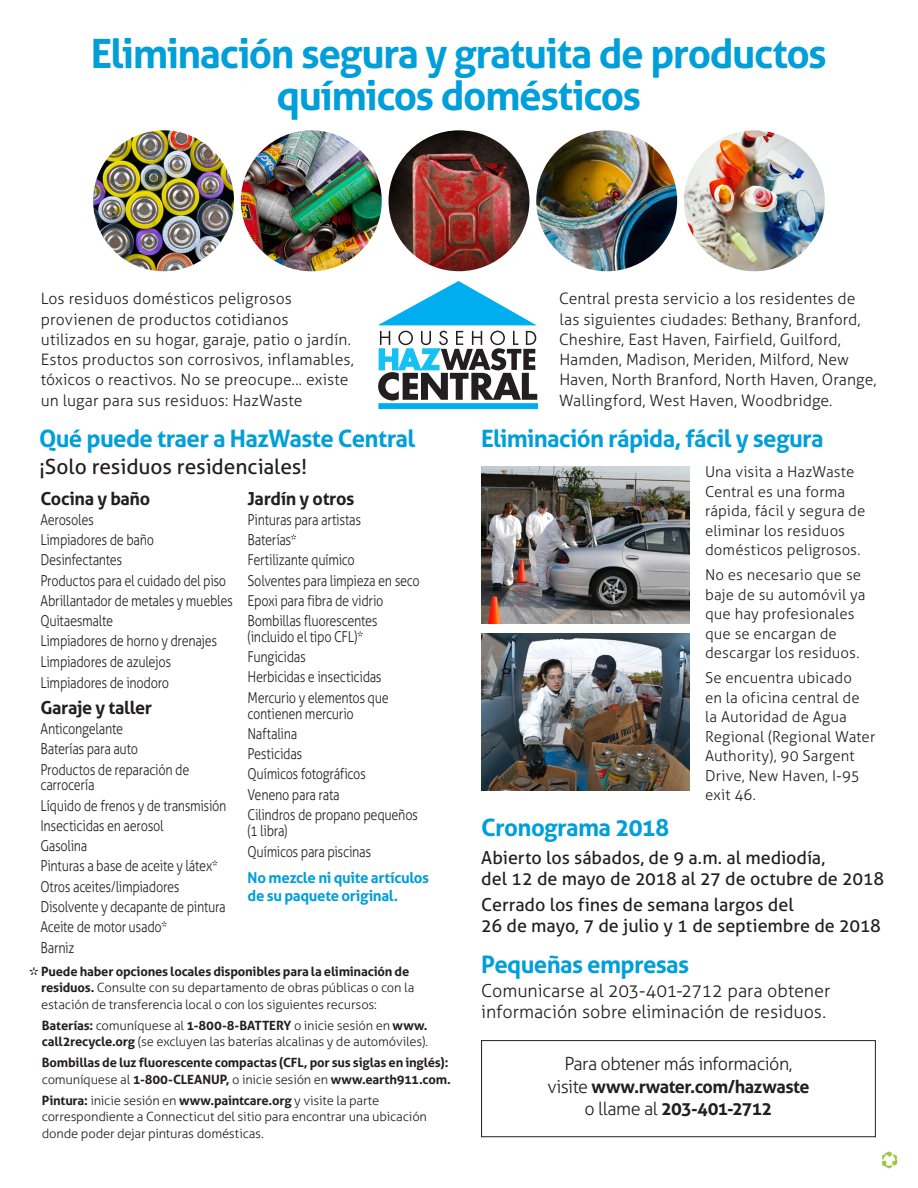
<style>
.page{position:relative;width:918px;height:1188px;background:#fff}
.page>*{position:absolute;margin:0;border:0;box-sizing:border-box;transform-origin:0 0}
.t1{font:700 40.5px/42px "Aller";letter-spacing:-.035em;color:#009fda;text-align:center}
.t2{font:700 24px "Aller";letter-spacing:-.025em;color:#009fda}
.t3{font:21px "Aller";letter-spacing:-.005em;color:#231f20}
.Text{font:18px/21px "Aller";letter-spacing:-.005em;color:#231f20}
.List{font:300 18px/22.5px "Aller";letter-spacing:-.035em;color:#231f20;text-align:center}
.Text-2{font:300 18px/21px "Aller";letter-spacing:-.005em;color:#231f20}
.t4{font:700 18px "Aller";letter-spacing:-.02em;color:#231f20}
.Text-3{font:300 15.75px/20.2px "Aller";letter-spacing:.005em;color:#231f20}
.List-2{font:300 15px/15.8px "Aller";letter-spacing:-.025em;color:#231f20;scale:.85 1}
.Text-4{font:300 15px/19.5px "Aller";letter-spacing:.005em;color:#231f20}
.List-3{font:700 15px/18px "Aller";letter-spacing:-.02em;color:#009fda}
.List-4{font:300 12.75px/16.5px "Aller";letter-spacing:-.015em;color:#231f20}
.List-5{font:700 12.75px/16.5px "Aller";letter-spacing:-.015em;color:#231f20}
.s1{font-size:21.75px}
.s2{font-weight:700}
.s3{font-weight:300}
</style>
<div class="page">
<img style="left:93px;top:130px;width:141px;height:141px;border-radius:70px">
<img style="left:389px;top:130px;width:140px;height:141px;border-radius:70px">
<img style="left:241px;top:130px;width:141px;height:141px;border-radius:70px">
<img style="left:536px;top:130px;width:141px;height:141px;border-radius:70px">
<img style="left:684px;top:130px;width:141px;height:141px;border-radius:70px">
<img style="left:481px;top:466px;width:208px;height:158px">
<img style="left:481px;top:633px;width:208px;height:158px">
<svg style="left:379px;top:281px;width:157px;height:44px"></svg>
<svg style="left:378px;top:331px;width:159px;height:69px"></svg>
<div style="left:379px;top:404px;width:159px;height:5px;background:#00aeef"></div>
<svg style="left:881px;top:1151px;width:16px;height:17px"></svg>
<div style="left:481px;top:1040px;width:395px;height:97px;border:1px solid #231f20"></div>
<p class="t1" style="left:91px;top:32px;width:737px">Eliminación segura y gratuita de productos químicos domésticos</p>
<p class="Text-3" style="left:41px;top:289px;width:315px">Los residuos domésticos peligrosos provienen de productos cotidianos utilizados en su hogar, garaje, patio o jardín.<br>Estos productos son corrosivos, inflamables, tóxicos o reactivos. No se preocupe... existe un lugar para sus residuos: HazWaste</p>
<p class="Text-3" style="left:559px;top:289px;width:319px">Central presta servicio a los residentes de las siguientes ciudades: Bethany, Branford, Cheshire, East Haven, Fairfield, Guilford, Hamden, Madison, Meriden, Milford, New Haven, North Branford, North Haven, Orange, Wallingford, West Haven, Woodbridge.</p>
<p class="t2" style="left:39px;top:424px;width:378px">Qué puede traer a HazWaste Central</p>
<p class="t3" style="left:39px;top:454px;width:270px">¡Solo residuos residenciales!</p>
<p class="t4" style="left:40px;top:487px;width:111px">Cocina y baño</p>
<p class="List-2" style="left:40px;top:512px;width:64px">Aerosoles</p>
<p class="List-2" style="left:40px;top:532px;width:135px">Limpiadores de baño</p>
<p class="List-2" style="left:40px;top:552px;width:98px">Desinfectantes</p>
<p class="List-2" style="left:40px;top:572px;width:220px">Productos para el cuidado del piso</p>
<p class="List-2" style="left:40px;top:593px;width:228px">Abrillantador de metales y muebles</p>
<p class="List-2" style="left:40px;top:613px;width:87px">Quitaesmalte</p>
<p class="List-2" style="left:40px;top:633px;width:209px">Limpiadores de horno y drenajes</p>
<p class="List-2" style="left:40px;top:654px;width:155px">Limpiadores de azulejos</p>
<p class="List-2" style="left:40px;top:675px;width:153px">Limpiadores de inodoro</p>
<p class="t4" style="left:40px;top:696px;width:113px">Garaje y taller</p>
<p class="List-2" style="left:40px;top:721px;width:99px">Anticongelante</p>
<p class="List-2" style="left:40px;top:741px;width:116px">Baterías para auto</p>
<p class="List-2" style="left:40px;top:761px;width:177px">Productos de reparación de carrocería</p>
<p class="List-2" style="left:40px;top:797px;width:220px">Líquido de frenos y de transmisión</p>
<p class="List-2" style="left:40px;top:818px;width:146px">Insecticidas en aerosol</p>
<p class="List-2" style="left:40px;top:838px;width:57px">Gasolina</p>
<p class="List-2" style="left:40px;top:858px;width:210px">Pinturas a base de aceite y látex*</p>
<p class="List-2" style="left:40px;top:879px;width:165px">Otros aceites/limpiadores</p>
<p class="List-2" style="left:40px;top:899px;width:220px">Disolvente y decapante de pintura</p>
<p class="List-2" style="left:40px;top:919px;width:151px">Aceite de motor usado*</p>
<p class="List-2" style="left:40px;top:939px;width:41px">Barniz</p>
<p class="t4" style="left:248px;top:487px;width:108px">Jardín y otros</p>
<p class="List-2" style="left:248px;top:512px;width:135px">Pinturas para artistas</p>
<p class="List-2" style="left:248px;top:532px;width:59px">Baterías*</p>
<p class="List-2" style="left:248px;top:552px;width:128px">Fertilizante químico</p>
<p class="List-2" style="left:248px;top:572px;width:204px">Solventes para limpieza en seco</p>
<p class="List-2" style="left:248px;top:593px;width:162px">Epoxi para fibra de vidrio</p>
<p class="List-2" style="left:248px;top:613px;width:154px">Bombillas fluorescentes (incluido el tipo CFL)*</p>
<p class="List-2" style="left:248px;top:649px;width:70px">Fungicidas</p>
<p class="List-2" style="left:248px;top:669px;width:159px">Herbicidas e insecticidas</p>
<p class="List-2" style="left:248px;top:690px;width:168px">Mercurio y elementos que contienen mercurio</p>
<p class="List-2" style="left:248px;top:726px;width:60px">Naftalina</p>
<p class="List-2" style="left:248px;top:746px;width:66px">Pesticidas</p>
<p class="List-2" style="left:248px;top:766px;width:141px">Químicos fotográficos</p>
<p class="List-2" style="left:248px;top:786px;width:110px">Veneno para rata</p>
<p class="List-2" style="left:248px;top:807px;width:202px">Cilindros de propano pequeños (1 libra)</p>
<p class="List-2" style="left:248px;top:844px;width:147px">Químicos para piscinas</p>
<p class="List-3" style="left:248px;top:868px;width:183px">No mezcle ni quite artículos de su paquete original.</p>
<p class="List-4" style="left:41px;top:963px;width:375px;text-indent:-13px"><span class="s1">*</span> <span class="s2">Puede haber opciones locales disponibles para la eliminación de residuos.</span> Consulte con su departamento de obras públicas o con la estación de transferencia local o con los siguientes recursos:</p>
<p class="List-4" style="left:42px;top:1017px;width:388px"><span class="s2">Baterías:</span> comuníquese al <span class="s2">1-800-8-BATTERY</span> o inicie sesión en <span class="s2">www. call2recycle.org</span> (se excluyen las baterías alcalinas y de automóviles).</p>
<p class="List-5" style="left:42px;top:1055px;width:410px">Bombillas de luz fluorescente compactas (CFL, por sus siglas en inglés): <span class="s3">comuníquese al</span> 1-800-CLEANUP, <span class="s3">o inicie sesión en</span> www.earth911.com.</p>
<p class="List-4" style="left:42px;top:1092px;width:387px"><span class="s2">Pintura:</span> inicie sesión en <span class="s2">www.paintcare.org</span> y visite la parte correspondiente a Connecticut del sitio para encontrar una ubicación donde poder dejar pinturas domésticas.</p>
<p class="t2" style="left:481px;top:424px;width:344px">Eliminación rápida, fácil y segura</p>
<p class="Text-4" style="left:705px;top:462px;width:162px">Una visita a HazWaste<br>Central es una forma rápida, fácil y segura de eliminar los residuos domésticos peligrosos.</p>
<p class="Text-4" style="left:705px;top:565px;width:162px">No es necesario que se baje de su automóvil ya que hay profesionales que se encargan de descargar los residuos.</p>
<p class="Text-4" style="left:705px;top:668px;width:172px">Se encuentra ubicado<br>en la oficina central de la Autoridad de Agua<br>Regional (Regional Water<br>Authority), 90 Sargent<br>Drive, New Haven, I-95 exit 46.</p>
<p class="t2" style="left:481px;top:813px;width:190px">Cronograma 2018</p>
<p class="Text" style="left:481px;top:847px;width:404px">Abierto los sábados, de 9 a.m. al mediodía,<br>del 12 de mayo de 2018 al 27 de octubre de 2018</p>
<p class="Text" style="left:481px;top:895px;width:401px">Cerrado los fines de semana largos del<br>26 de mayo, 7 de julio y 1 de septiembre de 2018</p>
<p class="t2" style="left:481px;top:949px;width:209px">Pequeñas empresas</p>
<p class="Text-2" style="left:481px;top:980px;width:351px">Comunicarse al 203-401-2712 para obtener información sobre eliminación de residuos.</p>
<p class="List" style="left:547px;top:1053px;width:264px">Para obtener más información, visite <span class="s2">www.rwater.com/hazwaste </span>o llame al <span class="s2">203-401-2712</span></p>
</div>
